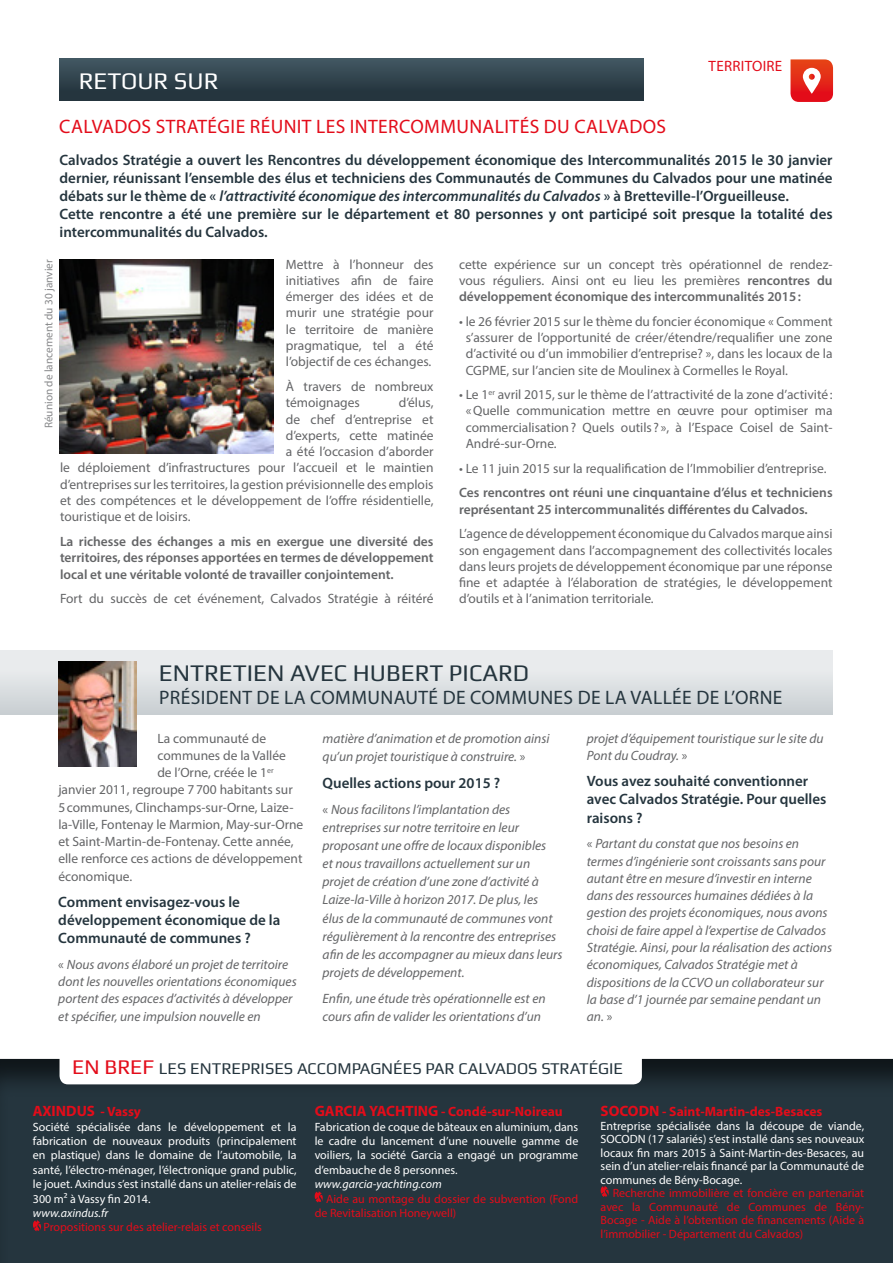
<style>
.page{position:relative;width:893px;height:1263px;background:#fff}
.page>*{position:absolute;margin:0;border:0;box-sizing:border-box;transform-origin:0 0}
.t1{font:24px "Play";color:#25353e}
.t2{font:24px "Play";color:#fff}
.t3{font:19.5px "Myriad Pro";letter-spacing:.02em;color:#e30c1a}
.t4{font:19.5px "Myriad Pro";letter-spacing:.02em;color:#25353e}
.t5{font:16.5px "Play";color:#25353e}
.t6{font:600 15px/18px "Myriad Pro";color:#25353e}
.t7{font:700 15px "Myriad Pro";color:#e30c1a}
.t8{font:15px "Myriad Pro";letter-spacing:.02em;color:#e30c1a}
.t9{font:13.5px/16.2px "Myriad Pro";color:#646567;text-align:justify}
.t10{font:italic 13.5px/17.2px "Myriad Pro";color:#646567}
.t11{font:600 13.5px/16.2px "Myriad Pro";color:#646567;text-align:justify}
.t12{font:700 13.5px "Myriad Pro";color:#e30c1a}
.t13{font:12px/14.4px "Myriad Pro";color:#fff;text-align:justify}
.t14{font:12px/13.5px "Myriad Pro";color:#e30c1a}
.t15{font:italic 12px "Myriad Pro";color:#fff}
.t16{font:11.25px "Myriad Pro";color:#87888a}
.s1{font-style:italic}
.s2{font-weight:600}
.s3{font-style:normal}
.s4{font-size:21px;color:#e30c1a}
.s5{font-size:13.5px}
.s6{font-size:15px}
</style>
<div class="page">
<div style="left:0;top:1048px;width:893px;height:215px;background:#000;opacity:.6"></div>
<div style="left:0;top:650px;width:833px;height:64px;background:linear-gradient(to bottom,#f0f2f3,#ccd1d4)"></div>
<div style="left:59px;top:58px;width:585px;height:43px;background:linear-gradient(to bottom,#425862,#202f37)"></div>
<svg style="left:33px;top:1220px;width:8px;height:11px"></svg>
<svg style="left:314px;top:1191px;width:9px;height:11px"></svg>
<svg style="left:600px;top:1186px;width:9px;height:11px"></svg>
<svg style="left:60px;top:1050px;width:582px;height:34px"></svg>
<img style="left:58px;top:661px;width:78px;height:106px">
<img style="left:60px;top:259px;width:213px;height:195px">
<svg style="left:790px;top:59px;width:43px;height:43px;background:#e94f44"></svg>
<h1 class="t2" style="left:79px;top:66px;width:141px">RETOUR SUR</h1>
<p class="t8" style="left:709px;top:56px;width:75px">TERRITOIRE</p>
<h2 class="t3" style="left:59px;top:114px;width:608px">CALVADOS STRATÉGIE RÉUNIT LES INTERCOMMUNALITÉS DU CALVADOS</h2>
<p class="t6" style="left:60px;top:151px;width:775px">Calvados Stratégie a ouvert les Rencontres du développement économique des Intercommunalités 2015 le 30 janvier dernier, réunissant l’ensemble des élus et techniciens des Communautés de Communes du Calvados pour une matinée débats sur le thème de « <span class="s1">l’attractivité économique des intercommunalités du Calvados</span> » à Bretteville-l’Orgueilleuse.<br>Cette rencontre a été une première sur le département et 80 personnes y ont participé soit presque la totalité des intercommunalités du Calvados.</p>
<p class="t9" style="left:286px;top:256px;width:149px">Mettre à l’honneur des initiatives afin de faire émerger des idées et de murir une stratégie pour le territoire de manière pragmatique, tel a été l’objectif de ces échanges.</p>
<p class="t9" style="left:286px;top:378px;width:149px">À travers de nombreux témoignages</p>
<p class="t16" style="left:42px;top:428px;width:170px;rotate:-90deg">Réunion de lancement du 30 janvier</p>
<p class="t9" style="left:399px;top:394px;width:36px">d’élus,</p>
<p class="t9" style="left:286px;top:411px;width:149px">de chef d’entreprise et</p>
<p class="t9" style="left:286px;top:427px;width:149px">d’experts, cette matinée</p>
<p class="t9" style="left:286px;top:443px;width:149px">a été l’occasion d’aborder</p>
<p class="t9" style="left:60px;top:459px;width:375px">le déploiement d’infrastructures pour l’accueil et le maintien</p>
<p class="t9" style="left:60px;top:476px;width:375px">d’entreprises sur les territoires, la gestion prévisionnelle des emplois</p>
<p class="t9" style="left:60px;top:492px;width:375px">et des compétences et le développement de l’offre résidentielle,</p>
<p class="t9" style="left:60px;top:508px;width:132px">touristique et de loisirs.</p>
<p class="t11" style="left:60px;top:533px;width:375px">La richesse des échanges a mis en exergue une diversité des territoires, des réponses apportées en termes de développement local et une véritable volonté de travailler conjointement.</p>
<p class="t9" style="left:60px;top:590px;width:375px">Fort du succès de cet événement, Calvados Stratégie à réitéré</p>
<p class="t9" style="left:459px;top:256px;width:375px">cette expérience sur un concept très opérationnel de rendez&shy;vous réguliers. Ainsi ont eu lieu les premières <span class="s2">rencontres du développement économique des intercommunalités 2015:</span></p>
<p class="t9" style="left:466px;top:313px;width:368px;text-indent:-7px">• le 26 février 2015 sur le thème du foncier économique « Comment s’assurer de l’opportunité de créer/étendre/requalifier une zone d’activité ou d’un immobilier d’entreprise? », dans les locaux de la CGPME, sur l’ancien site de Moulinex à Cormelles le Royal.</p>
<p class="t9" style="left:466px;top:386px;width:368px;text-indent:-7px">• Le 1<sup>er</sup> avril 2015, sur le thème de l’attractivité de la zone d’activité: «Quelle communication mettre en œuvre pour optimiser ma commercialisation? Quels outils ? », à l’Espace Coisel de Saint-André-sur-Orne.</p>
<p class="t9" style="left:459px;top:460px;width:369px">• Le 11 juin 2015 sur la requalification de l’Immobilier d’entreprise.</p>
<p class="t11" style="left:459px;top:484px;width:375px">Ces rencontres ont réuni une cinquantaine d’élus et techniciens représentant 25 intercommunalités différentes du Calvados.</p>
<p class="t9" style="left:459px;top:525px;width:375px">L’agence de développement économique du Calvados marque ainsi son engagement dans l’accompagnement des collectivités locales dans leurs projets de développement économique par une réponse fine et adaptée à l’élaboration de stratégies, le développement d’outils et à l’animation territoriale.</p>
<h1 class="t1" style="left:159px;top:658px;width:372px">ENTRETIEN AVEC HUBERT PICARD</h1>
<h2 class="t4" style="left:159px;top:685px;width:625px">PRÉSIDENT DE LA COMMUNAUTÉ DE COMMUNES DE LA VALLÉE DE L’ORNE</h2>
<p class="t9" style="left:157px;top:730px;width:110px">La communauté de</p>
<p class="t9" style="left:157px;top:747px;width:130px">communes de la Vallée</p>
<p class="t9" style="left:157px;top:764px;width:118px">de l’Orne, créée le 1<sup>er</sup></p>
<p class="t9" style="left:58px;top:781px;width:236px">janvier 2011, regroupe 7700 habitants sur</p>
<p class="t9" style="left:58px;top:799px;width:237px">5communes, Clinchamps-sur-Orne, Laize-</p>
<p class="t9" style="left:58px;top:816px;width:247px">la-Ville, Fontenay le Marmion, May-sur-Orne</p>
<p class="t9" style="left:58px;top:833px;width:237px">et Saint-Martin-de-Fontenay. Cette année,</p>
<p class="t9" style="left:58px;top:850px;width:246px">elle renforce ces actions de développement</p>
<p class="t9" style="left:58px;top:868px;width:75px">économique.</p>
<p class="t6" style="left:58px;top:893px;width:224px">Comment envisagez-vous le développement économique de la<br>Communauté de communes ?</p>
<p class="t10" style="left:58px;top:955px;width:240px"><span class="s3">«</span> Nous avons élaboré un projet de territoire dont les nouvelles orientations économiques portent des espaces d’activités à développer et spécifier, une impulsion nouvelle en</p>
<p class="t10" style="left:323px;top:729px;width:229px;line-height:18px">matière d’animation et de promotion ainsi qu’un projet touristique à construire. <span class="s3">»</span></p>
<p class="t6" style="left:323px;top:773px;width:179px">Quelles actions pour 2015 ?</p>
<p class="t10" style="left:323px;top:801px;width:241px;line-height:18px"><span class="s3">«</span> Nous facilitons l’implantation des entreprises sur notre territoire en leur proposant une offre de locaux disponibles<br>et nous travaillons actuellement sur un projet de création d’une zone d’activité à Laize-la-Ville à horizon 2017. De plus, les élus de la communauté de communes vont régulièrement à la rencontre des entreprises afin de les accompagner au mieux dans leurs projets de développement.</p>
<p class="t10" style="left:323px;top:989px;width:225px;line-height:18px">Enfin, une étude très opérationnelle est en cours afin de valider les orientations d’un</p>
<p class="t10" style="left:587px;top:729px;width:238px">projet d’équipement touristique sur le site du<br>Pont du Coudray. <span class="s3">»</span></p>
<p class="t6" style="left:587px;top:772px;width:241px">Vous avez souhaité conventionner avec Calvados Stratégie. Pour quelles raisons ?</p>
<p class="t10" style="left:587px;top:835px;width:247px"><span class="s3">«</span> Partant du constat que nos besoins en termes d’ingénierie sont croissants sans pour autant être en mesure d’investir en interne dans des ressources humaines dédiées à la gestion des projets économiques, nous avons choisi de faire appel à l’expertise de Calvados Stratégie. Ainsi, pour la réalisation des actions économiques, Calvados Stratégie met à dispositions de la CCVO un collaborateur sur la base d’1 journée par semaine pendant un an. <span class="s3">»</span></p>
<p class="t5" style="left:72px;top:1059px;width:552px"><span class="s4">EN BREF</span> LES ENTREPRISES ACCOMPAGNÉES PAR CALVADOS STRATÉGIE</p>
<p class="t7" style="left:33px;top:1101px;width:110px">AXINDUS <span class="s5">- Vassy</span></p>
<p class="t13" style="left:33px;top:1119px;width:265px">Société spécialisée dans le développement et la fabrication de nouveaux produits (principalement en plastique) dans le domaine de l’automobile, la santé, l’électro-ménager, l’électronique grand public, le jouet. Axindus s’est installé dans un atelier-relais de 300 m² à Vassy fin 2014.</p>
<p class="t15" style="left:33px;top:1205px;width:77px">www.axindus.fr</p>
<p class="t14" style="left:44px;top:1220px;width:220px">Propositions sur des atelier-relais et conseils</p>
<p class="t12" style="left:315px;top:1103px;width:250px"><span class="s6">GARCIA YACHTING</span> - Condé-sur-Noireau</p>
<p class="t13" style="left:315px;top:1119px;width:265px">Fabrication de coque de bâteaux en aluminium, dans le cadre du lancement d’une nouvelle gamme de voiliers, la société Garcia a engagé un programme d’embauche de 8 personnes.</p>
<p class="t15" style="left:315px;top:1177px;width:129px">www.garcia-yachting.com</p>
<p class="t14" style="left:315px;top:1191px;width:265px;line-height:14.4px;text-indent:12px">Aide au montage du dossier de subvention (Fond de Revitalisation Honeywell)</p>
<p class="t12" style="left:601px;top:1103px;width:223px"><span class="s6">SOCODN</span> - Saint-Martin-des-Besaces</p>
<p class="t13" style="left:601px;top:1119px;width:265px;line-height:13.5px">Entreprise spécialisée dans la découpe de viande, SOCODN (17 salariés) s’est installé dans ses nouveaux locaux fin mars 2015 à Saint-Martin-des-Besaces, au sein d’un atelier-relais financé par la Communauté de communes de Bény-Bocage.</p>
<p class="t14" style="left:601px;top:1186px;width:265px;text-align:justify;text-indent:12px">Recherche immobilière et foncière en partenariat avec la Communauté de Communes de Bény-Bocage - Aide à l’obtention de financements (Aide à l’immobilier - Département du Calvados)</p>
</div>
